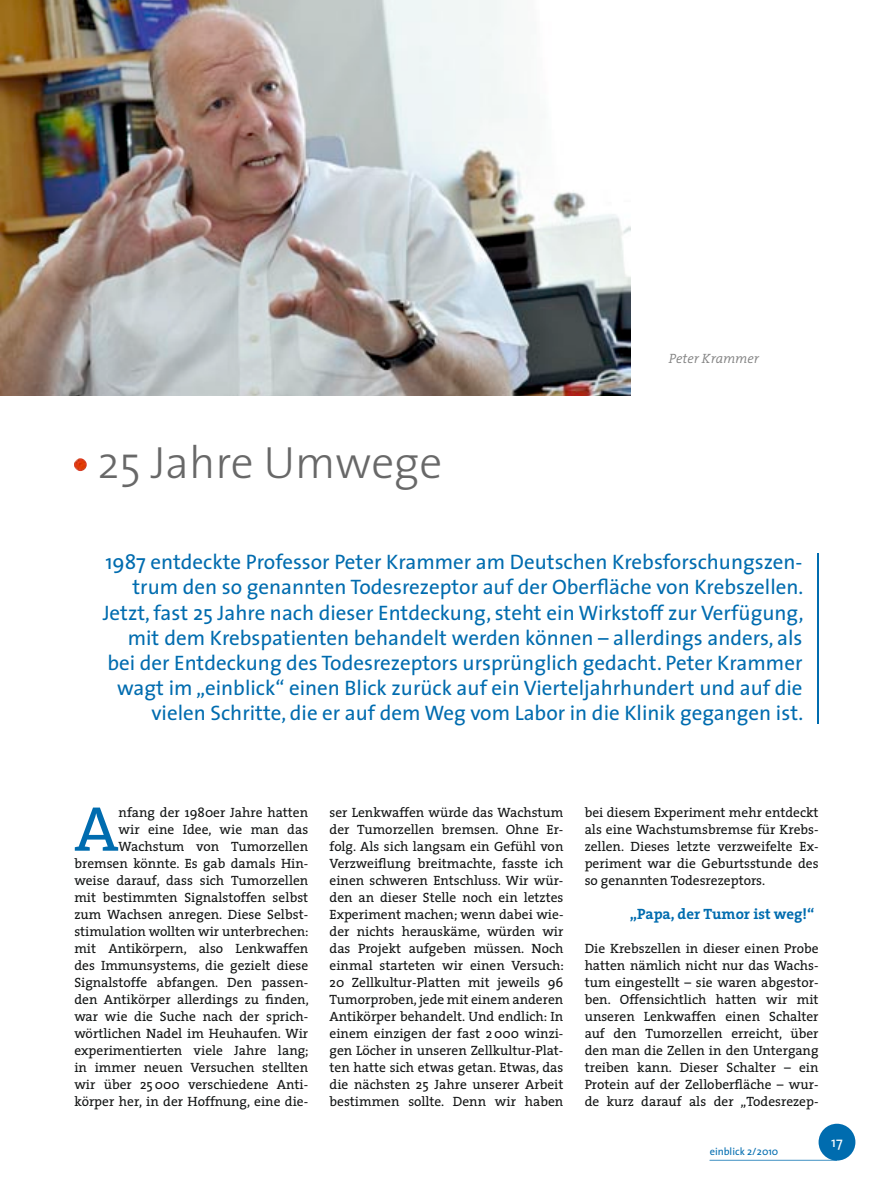
<style>
.page{position:relative;width:893px;height:1191px;background:#fff}
.page>*{position:absolute;margin:0;border:0;box-sizing:border-box;transform-origin:0 0}
.t1{font:63.9px "The Serif";color:#006caf}
.t2{font:300 45.45px "The Sans";color:#686868}
.t3{font:21px/25.2px "The Sans";color:#006caf;text-align:right}
.t4{font:700 15px "The Serif";color:#006caf}
.t5{font:14.25px "The Sans";color:#fff}
.t6{font:13.5px/17px "The Serif";color:#121414;text-align:justify}
.t7{font:italic 300 13.5px "The Serif";color:#828282}
.t8{font:10.5px "The Sans";color:#006caf}
</style>
<div class="page">
<img style="left:0;top:0;width:631px;height:395px">
<hr style="left:817px;top:554px;width:2px;height:170px;background:#006caf">
<div style="left:819px;top:1123px;width:36px;height:37px;background:#006caf;border-radius:50%"></div>
<hr style="left:709px;top:1159px;width:128px;height:1px;background:#006caf">
<svg style="left:74px;top:458px;width:13px;height:13px"></svg>
<p class="t7" style="left:669px;top:350px;width:92px">Peter Krammer</p>
<h2 class="t2" style="left:97px;top:433px;width:346px">25 Jahre Umwege</h2>
<p class="t3" style="left:103px;top:549px;width:702px">1987 entdeckte Professor Peter Krammer am Deutschen Krebsforschungszen&shy;trum den so genannten Todesrezeptor auf der Oberfläche von Krebszellen.<br>Jetzt, fast 25 Jahre nach dieser Entdeckung, steht ein Wirkstoff zur Verfügung, mit dem Krebspatienten behandelt werden können – allerdings anders, als bei der Entdeckung des Todesrezeptors ursprünglich gedacht. Peter Krammer wagt im „einblick“ einen Blick zurück auf ein Vierteljahrhundert und auf die vielen Schritte, die er auf dem Weg vom Labor in die Klinik gegangen ist.</p>
<p class="t6" style="left:74px;top:803px;width:236px;text-align:right">nfang der 1980er Jahre hatten<br>wir eine Idee, wie man das Wachstum von Tumorzellen bremsen könnte. Es gab damals Hin&shy;weise darauf, dass sich Tumorzellen mit bestimmten Signalstoffen selbst zum Wachsen anregen. Diese Selbst&shy;stimulation wollten wir unterbrechen: mit Antikörpern, also Lenkwaffen des Immunsystems, die gezielt diese Signalstoffe abfangen. Den passen&shy;den Antikörper allerdings zu finden, war wie die Suche nach der sprich&shy;wörtlichen Nadel im Heuhaufen. Wir experimentierten viele Jahre lang; in immer neuen Versuchen stellten wir über 25 000 verschiedene Anti&shy;körper her, in der Hoffnung, eine die-</p>
<h1 class="t1" style="left:74px;top:788px;width:46px">A</h1>
<p class="t6" style="left:330px;top:803px;width:236px">ser Lenkwaffen würde das Wachstum der Tumorzellen bremsen. Ohne Er&shy;folg. Als sich langsam ein Gefühl von Verzweiflung breitmachte, fasste ich einen schweren Entschluss. Wir wür&shy;den an dieser Stelle noch ein letztes Experiment machen; wenn dabei wie&shy;der nichts herauskäme, würden wir das Projekt aufgeben müssen. Noch einmal starteten wir einen Versuch:<br>20 Zellkultur-Platten mit jeweils 96<br>Tumorproben, jede mit einem anderen Antikörper behandelt. Und endlich: In einem einzigen der fast 2 000 winzi&shy;gen Löcher in unseren Zellkultur-Plat&shy;ten hatte sich etwas getan. Etwas, das die nächsten 25 Jahre unserer Arbeit bestimmen sollte. Denn wir haben</p>
<p class="t6" style="left:585px;top:803px;width:235px">bei diesem Experiment mehr entdeckt als eine Wachstumsbremse für Krebs&shy;zellen. Dieses letzte verzweifelte Ex&shy;periment war die Geburtsstunde des so genannten Todesrezeptors.</p>
<p class="t4" style="left:630px;top:904px;width:186px">„Papa, der Tumor ist weg!“</p>
<p class="t6" style="left:585px;top:940px;width:235px">Die Krebszellen in dieser einen Probe hatten nämlich nicht nur das Wachs&shy;tum eingestellt – sie waren abgestor&shy;ben. Offensichtlich hatten wir mit unseren Lenkwaffen einen Schalter auf den Tumorzellen erreicht, über den man die Zellen in den Untergang treiben kann. Dieser Schalter – ein Protein auf der Zelloberfläche – wur&shy;de kurz darauf als der „Todesrezep-</p>
<p class="t8" style="left:710px;top:1144px;width:70px">einblick 2/2010</p>
<p class="t5" style="left:831px;top:1133px;width:13px">17</p>
</div>
